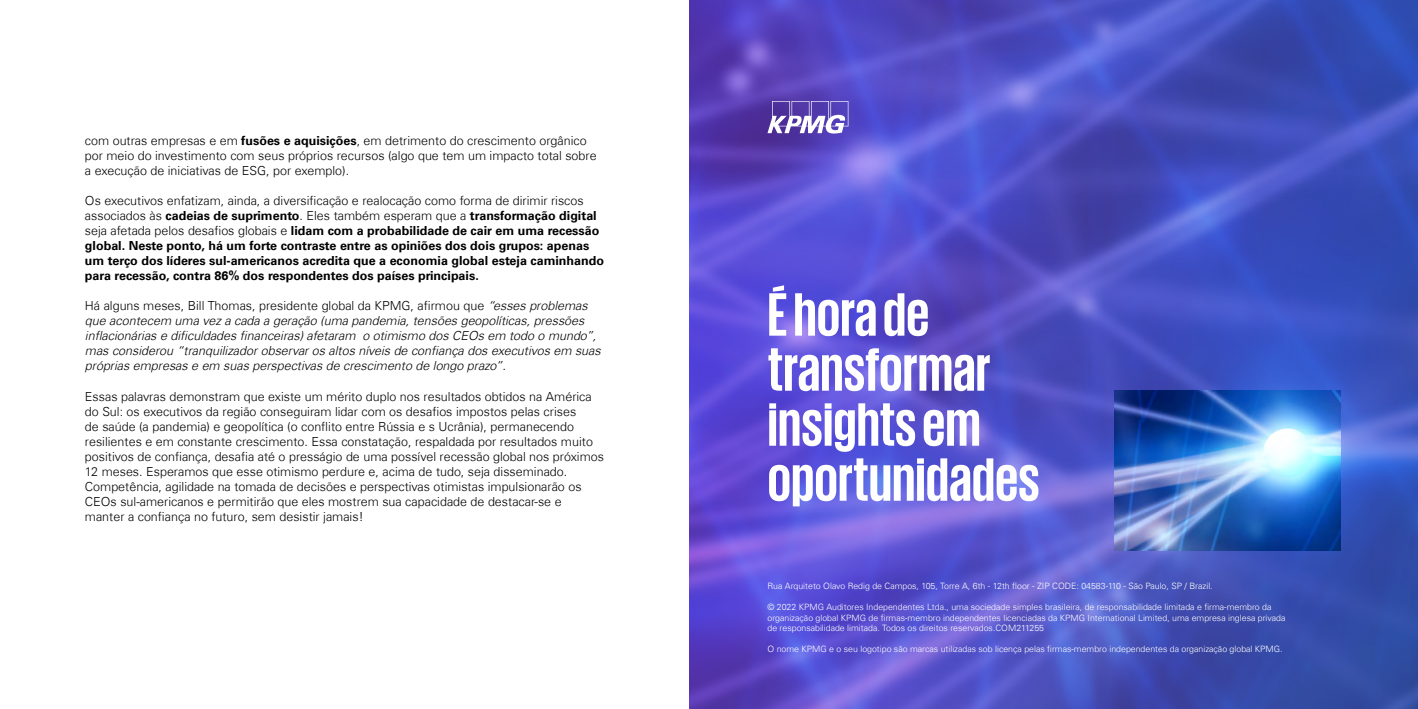
<style>
.page{position:relative;width:1418px;height:709px;background:#fff}
.page>*{position:absolute;margin:0;border:0;box-sizing:border-box;transform-origin:0 0}
.t1{font:700 62.5px/55px "KPMG";color:#fff}
.t2{font:300 12.5px/15px "Universfor KPMG";color:#000}
.t3{font:700 12.5px/15px "Universfor KPMG";color:#000}
.t4{font:italic 300 12.5px/15px "Universfor KPMG";color:#000}
.t5{font:300 8.75px/10.5px "Universfor KPMG";color:#fff}
.s1{font-weight:700}
.s2{font-weight:300}
.s3{font-style:normal}
</style>
<div class="page">
<img style="left:689px;top:0;width:728px;height:709px">
<svg style="left:767px;top:101px;width:81px;height:32px"></svg>
<img style="left:1114px;top:391px;width:225px;height:160px">
<p class="t2" style="left:85px;top:133px;width:513px">com outras empresas e em <span class="s1">fusões e aquisições</span>, em detrimento do crescimento orgânico por meio do investimento com seus próprios recursos (algo que tem um impacto total sobre a execução de iniciativas de ESG, por exemplo).</p>
<p class="t3" style="left:85px;top:193px;width:520px"><span class="s2">Os executivos enfatizam, ainda, a diversificação e realocação como forma de dirimir riscos associados às</span> cadeias de suprimento<span class="s2">. Eles também esperam que a</span> transformação digital <span class="s2">seja afetada pelos desafios globais e</span> lidam com a probabilidade de cair em uma recessão global. Neste ponto, há um forte contraste entre as opiniões dos dois grupos: apenas um terço dos líderes sul-americanos acredita que a economia global esteja caminhando para recessão, contra 86% dos respondentes dos países principais.</p>
<p class="t4" style="left:85px;top:298px;width:517px"><span class="s3">Há alguns meses, Bill Thomas, presidente global da KPMG, afirmou que</span> “esses problemas que acontecem uma vez a cada a geração (uma pandemia, tensões geopolíticas, pressões inflacionárias e dificuldades financeiras) afetaram o otimismo dos CEOs em todo o mundo”, mas considerou “tranquilizador observar os altos níveis de confiança dos executivos em suas próprias empresas e em suas perspectivas de crescimento de longo prazo”.</p>
<p class="t2" style="left:85px;top:388px;width:520px">Essas palavras demonstram que existe um mérito duplo nos resultados obtidos na América do Sul: os executivos da região conseguiram lidar com os desafios impostos pelas crises<br>de saúde (a pandemia) e geopolítica (o conflito entre Rússia e s Ucrânia), permanecendo resilientes e em constante crescimento. Essa constatação, respaldada por resultados muito positivos de confiança, desafia até o presságio de uma possível recessão global nos próximos 12 meses. Esperamos que esse otimismo perdure e, acima de tudo, seja disseminado.<br>Competência, agilidade na tomada de decisões e perspectivas otimistas impulsionarão os CEOs sul-americanos e permitirão que eles mostrem sua capacidade de destacar-se e manter a confiança no futuro, sem desistir jamais!</p>
<h1 class="t1" style="left:767px;top:285px;width:274px">É hora de transformar insights em oportunidades</h1>
<p class="t5" style="left:767px;top:580px;width:447px">Rua Arquiteto Olavo Redig de Campos, 105, Torre A, 6th - 12th floor - ZIP CODE: 04583-110 - São Paulo, SP / Brazil.</p>
<p class="t5" style="left:767px;top:601px;width:519px">© 2022 KPMG Auditores Independentes Ltda., uma sociedade simples brasileira, de responsabilidade limitada e firma-membro da organização global KPMG de firmas-membro independentes licenciadas da KPMG International Limited, uma empresa inglesa privada de responsabilidade limitada. Todos os direitos reservados.COM211255</p>
<p class="t5" style="left:767px;top:643px;width:516px">O nome KPMG e o seu logotipo são marcas utilizadas sob licença pelas firmas-membro independentes da organização global KPMG.</p>
</div>
